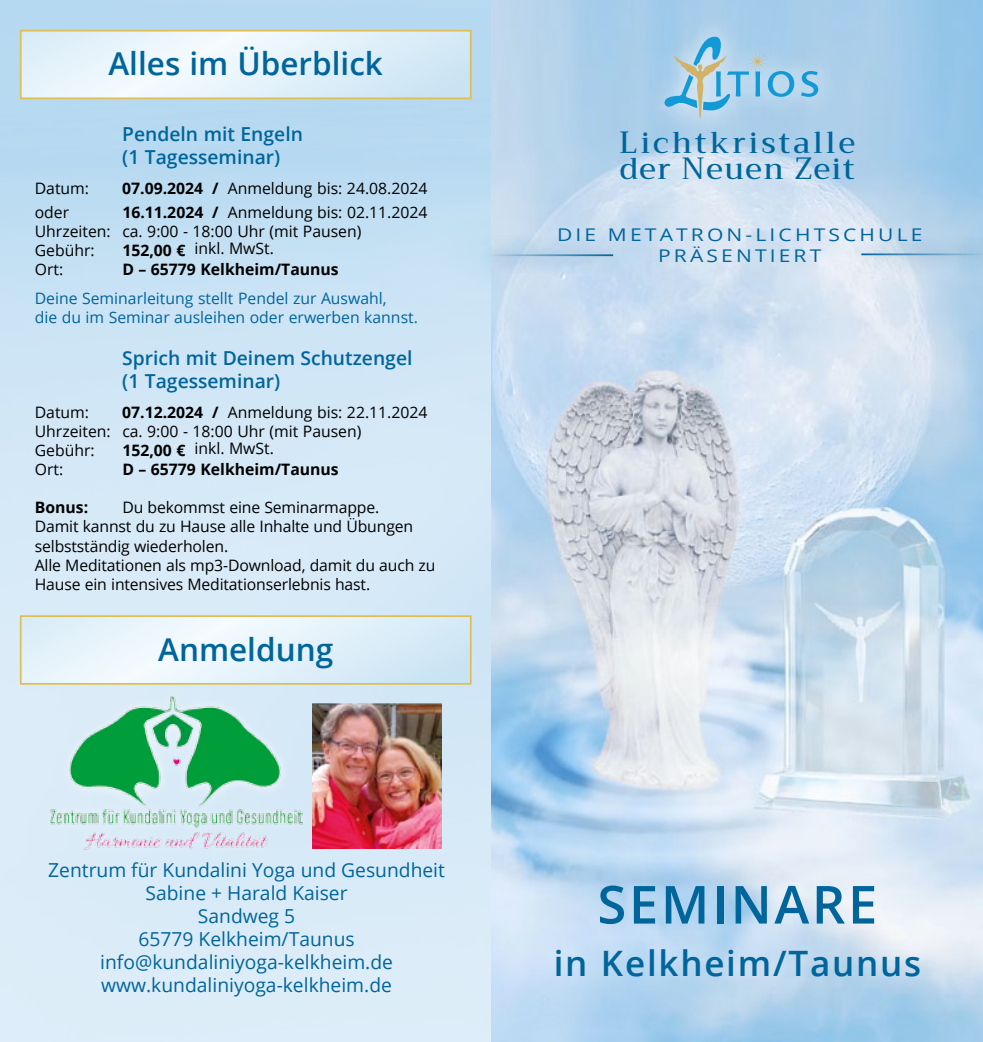
<style>
.page{position:relative;width:983px;height:1042px;background:#fff}
.page>*{position:absolute;margin:0;border:0;box-sizing:border-box;transform-origin:0 0}
.t1{font:600 52.5px "Open Sans";letter-spacing:.05em;color:#00659b}
.t2{font:600 35px "Open Sans";letter-spacing:.05em;color:#00659b}
.t3{font:600 31.5px "Open Sans";color:#00659b}
.t4{font:500 29.93px/25.9px "Trirong";letter-spacing:.1em;color:#00659b}
.t5{font:19.25px/23.1px "Open Sans";color:#00659b;text-align:center}
.t6{font:600 19.25px/23.1px "Open Sans";color:#00659b}
.t7{font:17.5px/21px "Open Sans";letter-spacing:.15em;color:#00659b;text-align:center;scale:1.2 1}
.t8{font:15.75px/18.9px "Open Sans";color:#000}
.t9{font:15.75px/18.9px "Open Sans";color:#00659b}
.t10{font:700 15.75px "Open Sans";color:#000}
.s1{font-weight:700}
</style>
<div class="page">
<img style="left:0;top:0;width:491px;height:1042px">
<img style="left:313px;top:703px;width:128px;height:145px">
<div style="left:39px;top:685px;width:272px;height:173px;background:#daebf8"></div>
<img style="left:50px;top:696px;width:253px;height:154px">
<img style="left:491px;top:0;width:491px;height:1042px">
<div style="left:469px;top:235px;width:155px;height:38px;background:#c1d8ed"></div>
<hr style="left:489px;top:254px;width:124px;height:2px;background:#00659b">
<svg style="left:849px;top:236px;width:133px;height:39px;background:#c4d9eb"></svg>
<hr style="left:861px;top:253px;width:121px;height:2px;background:#00659b">
<div style="left:640px;top:12px;width:196px;height:121px;background:#aacdea"></div>
<svg style="left:661px;top:37px;width:133px;height:81px"></svg>
<svg style="left:800px;top:71px;width:18px;height:26px"></svg>
<svg style="left:23px;top:33px;width:445px;height:63px"></svg>
<div style="left:20px;top:30px;width:451px;height:69px;border:2px solid #ddbf55"></div>
<svg style="left:23px;top:618px;width:445px;height:64px"></svg>
<div style="left:20px;top:615px;width:451px;height:70px;border:2px solid #ddbf55"></div>
<h3 class="t3" style="left:108px;top:42px;width:276px">Alles im Überblick</h3>
<p class="t6" style="left:122px;top:122px;width:182px">Pendeln mit Engeln (1 Tagesseminar)</p>
<p class="t8" style="left:35px;top:178px;width:56px">Datum:</p>
<p class="t8" style="left:122px;top:178px;width:306px"><span class="s1">07.09.2024 /</span> Anmeldung bis: 24.08.2024</p>
<p class="t8" style="left:35px;top:203px;width:36px">oder</p>
<p class="t8" style="left:35px;top:203px;width:394px;text-indent:87px"><span class="s1">16.11.2024 /</span> Anmeldung bis: 02.11.2024<br>U hrzeiten: ca. 9:00 - 18:00 U hr (mit Pausen)<br>Gebühr:</p>
<p class="t8" style="left:122px;top:239px;width:153px"><span class="s1">152,00 €</span> inkl. MwSt.</p>
<p class="t8" style="left:35px;top:259px;width:30px">Ort:</p>
<p class="t10" style="left:122px;top:258px;width:218px">D – 65779 Kelkheim/Taunus</p>
<p class="t9" style="left:35px;top:289px;width:384px">Deine Seminarleitung stellt Pendel zur Auswahl,<br>die du im Seminar ausleihen oder erwerben kannst.</p>
<p class="t6" style="left:122px;top:346px;width:291px">Sprich mit Deinem Schutzengel (1 Tagesseminar)</p>
<p class="t8" style="left:35px;top:402px;width:56px">Datum:</p>
<p class="t8" style="left:35px;top:402px;width:394px;text-indent:87px"><span class="s1">07.12.2024 /</span> Anmeldung bis: 22.11.2024<br>U hrzeiten: ca. 9:00 - 18:00 U hr (mit Pausen)<br>Gebühr:</p>
<p class="t8" style="left:122px;top:438px;width:153px"><span class="s1">152,00 €</span> inkl. MwSt.</p>
<p class="t8" style="left:35px;top:459px;width:30px">Ort:</p>
<p class="t10" style="left:122px;top:458px;width:218px">D – 65779 Kelkheim/Taunus</p>
<p class="t10" style="left:35px;top:496px;width:55px">Bonus:</p>
<p class="t8" style="left:35px;top:497px;width:402px;text-indent:87px">Du bekommst eine Seminarmappe.<br>Damit kannst du zu Hause alle I nhalte und Übungen selbstständig wiederholen.<br>Alle Meditationen als mp3-Download, damit du auch zu Hause ein intensives Meditationserlebnis hast.</p>
<h3 class="t3" style="left:158px;top:628px;width:177px">Anmeldung</h3>
<p class="t5" style="left:48px;top:857px;width:398px">Zentrum für Kundalini Yoga und Gesundheit<br>Sabine + Harald Kaiser<br>Sandweg 5<br>65779 Kelkheim/Taunus info@kundaliniyoga-kelkheim.de www.kundaliniyoga-kelkheim.de</p>
<h3 class="t4" style="left:619px;top:129px;width:237px">Lichtkristalle der Neuen Zeit</h3>
<p class="t7" style="left:557px;top:223px;width:306px">Die Metatron-Lichtschul e präsentiert</p>
<h1 class="t1" style="left:597px;top:868px;width:281px">Seminare</h1>
<h2 class="t2" style="left:553px;top:939px;width:369px">in Kelkheim/Taunus</h2>
</div>
